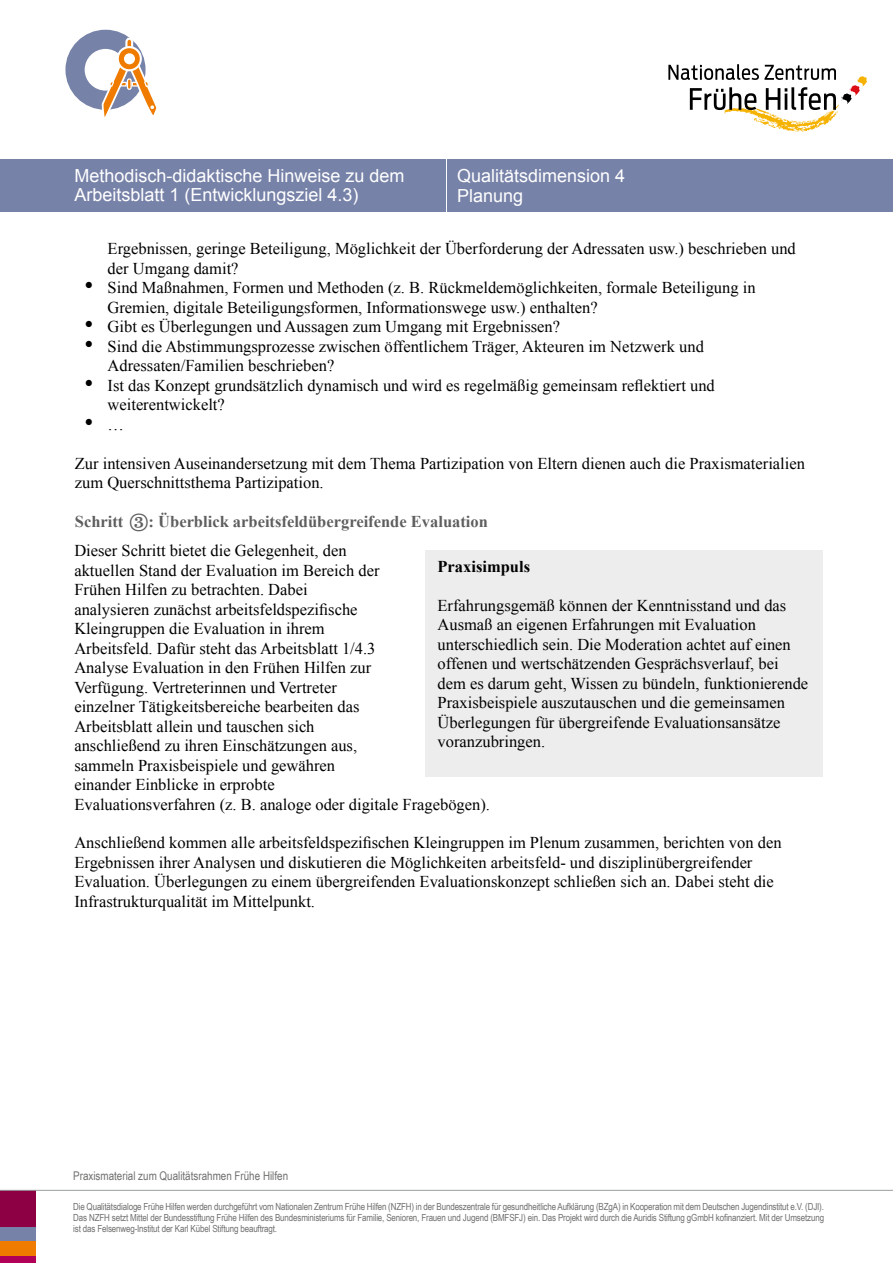
<style>
.page{position:relative;width:893px;height:1263px;background:#fff}
.page>*{position:absolute;margin:0;border:0;box-sizing:border-box;transform-origin:0 0}
.t1{font:18px/19.5px "Arial";color:#fff}
.Praxisimpuls-FT_Positionsrahmen{font:16.5px/19.5px "Times New Roman";color:#000}
.Normal_wrd_1{font:16.5px/19.5px "Times New Roman";color:#000}
.Heading_3{font:700 16.5px "Times New Roman";color:#5e5e5e}
.Praxisimpuls-FT_Positionsrahmen-2{font:700 16.5px "Times New Roman";color:#000}
.t2{font:12px "Arial Narrow";color:#6f6f6e}
.t3{font:9.75px/11.2px "Arial Narrow";letter-spacing:-.015em;color:#6f6f6e;text-align:justify}
.s1{font-family:"Abril Text Lt";font-weight:400;font-size:28.5px}
</style>
<div class="page">
<div style="left:0;top:1255px;width:35px;height:8px;background:#b10057"></div>
<div style="left:0;top:1191px;width:35px;height:36px;background:#8d0044"></div>
<div style="left:0;top:1227px;width:35px;height:14px;background:#7782a8"></div>
<div style="left:0;top:1241px;width:35px;height:14px;background:#ef7c00"></div>
<div style="left:0;top:159px;width:893px;height:53px;background:#7782a8"></div>
<hr style="left:446px;top:147px;width:1px;height:74px;background:#fff">
<hr style="left:0;top:1190px;width:893px;height:1px;background:#9c9d9d">
<div style="left:65px;top:30px;width:81px;height:80px;border:19px solid #7682a7;border-radius:50%"></div>
<svg style="left:101px;top:36px;width:56px;height:81px"></svg>
<div style="left:124px;top:53px;width:11px;height:11px;background:#fff;border-radius:50%"></div>
<svg style="left:668px;top:64px;width:199px;height:68px"></svg>
<div style="left:425px;top:551px;width:397px;height:226px;background:#ededed"></div>
<p class="t1" style="left:74px;top:166px;width:332px">Methodisch-didaktische Hinweise zu dem<br>Arbeitsblatt 1 (Entwicklungsziel 4.3)</p>
<p class="Praxisimpuls-FT_Positionsrahmen" style="left:108px;top:239px;width:690px">Ergebnissen, geringe Beteiligung, Möglichkeit der Überforderung der Adressaten usw.) beschrieben und der Umgang damit?</p>
<p class="Praxisimpuls-FT_Positionsrahmen" style="left:108px;top:278px;width:650px;text-indent:-23px">• Sind Maßnahmen, Formen und Methoden (z. B. Rückmeldemöglichkeiten, formale Beteiligung in<br>Gremien, digitale Beteiligungsformen, Informationswege usw.) enthalten?</p>
<p class="Praxisimpuls-FT_Positionsrahmen" style="left:84px;top:317px;width:477px">• Gibt es Überlegungen und Aussagen zum Umgang mit Ergebnissen?</p>
<p class="Praxisimpuls-FT_Positionsrahmen" style="left:108px;top:336px;width:598px;text-indent:-23px">• Sind die Abstimmungsprozesse zwischen öffentlichem Träger, Akteuren im Netzwerk und<br>Adressaten/Familien beschrieben?</p>
<p class="Praxisimpuls-FT_Positionsrahmen" style="left:108px;top:375px;width:609px;text-indent:-23px">• Ist das Konzept grundsätzlich dynamisch und wird es regelmäßig gemeinsam reflektiert und weiterentwickelt?</p>
<p class="Praxisimpuls-FT_Positionsrahmen" style="left:84px;top:414px;width:41px">• …</p>
<p class="Normal_wrd_1" style="left:75px;top:453px;width:732px">Zur intensiven Auseinandersetzung mit dem Thema Partizipation von Eltern dienen auch die Praxismaterialien zum Querschnittsthema Partizipation.</p>
<h3 class="Heading_3" style="left:75px;top:510px;width:415px">Schritt <span class="s1">3</span>: Überblick arbeitsfeldübergreifende Evaluation</h3>
<p class="Praxisimpuls-FT_Positionsrahmen-2" style="left:438px;top:555px;width:94px">Praxisimpuls</p>
<p class="Praxisimpuls-FT_Positionsrahmen" style="left:438px;top:595px;width:372px">Erfahrungsgemäß können der Kenntnisstand und das Ausmaß an eigenen Erfahrungen mit Evaluation unterschiedlich sein. Die Moderation achtet auf einen offenen und wertschätzenden Gesprächsverlauf, bei dem es darum geht, Wissen zu bündeln, funktionierende Praxisbeispiele auszutauschen und die gemeinsamen Überlegungen für übergreifende Evaluationsansätze voranzubringen.</p>
<p class="t1" style="left:457px;top:166px;width:170px">Qualitätsdimension 4<br>Planung</p>
<p class="Praxisimpuls-FT_Positionsrahmen" style="left:74px;top:541px;width:417px">Dieser Schritt bietet die Gelegenheit, den<br>aktuellen Stand der Evaluation im Bereich der<br>Frühen Hilfen zu betrachten. Dabei<br>analysieren zunächst arbeitsfeldspezifische<br>Kleingruppen die Evaluation in ihrem<br>Arbeitsfeld. Dafür steht das Arbeitsblatt 1/4.3<br>Analyse Evaluation in den Frühen Hilfen zur<br>Verfügung. Vertreterinnen und Vertreter<br>einzelner Tätigkeitsbereiche bearbeiten das<br>Arbeitsblatt allein und tauschen sich<br>anschließend zu ihren Einschätzungen aus,<br>sammeln Praxisbeispiele und gewähren<br>einander Einblicke in erprobte<br>Evaluationsverfahren (z. B. analoge oder digitale Fragebögen).</p>
<p class="Normal_wrd_1" style="left:74px;top:833px;width:709px">Anschließend kommen alle arbeitsfeldspezifischen Kleingruppen im Plenum zusammen, berichten von den Ergebnissen ihrer Analysen und diskutieren die Möglichkeiten arbeitsfeld- und disziplinübergreifender Evaluation. Überlegungen zu einem übergreifenden Evaluationskonzept schließen sich an. Dabei steht die Infrastrukturqualität im Mittelpunkt.</p>
<p class="t2" style="left:73px;top:1166px;width:216px">Praxismaterial zum Qualitätsrahmen Frühe Hilfen</p>
<p class="t3" style="left:73px;top:1200px;width:752px">Die Qualitätsdialoge Frühe Hilfen werden durchgeführt vom Nationalen Zentrum Frühe Hilfen (NZFH) in der Bundeszentrale für gesundheitliche Aufklärung (BZgA) in Kooperation mit dem Deutschen Jugendinstitut e.V. (DJI).<br>Das NZFH setzt Mittel der Bundesstiftung Frühe Hilfen des Bundesministeriums für Familie, Senioren, Frauen und Jugend (BMFSFJ) ein. Das Projekt wird durch die Auridis Stiftung gGmbH kofinanziert. Mit der Umsetzung ist das Felsenweg-Institut der Karl Kübel Stiftung beauftragt.</p>
</div>
